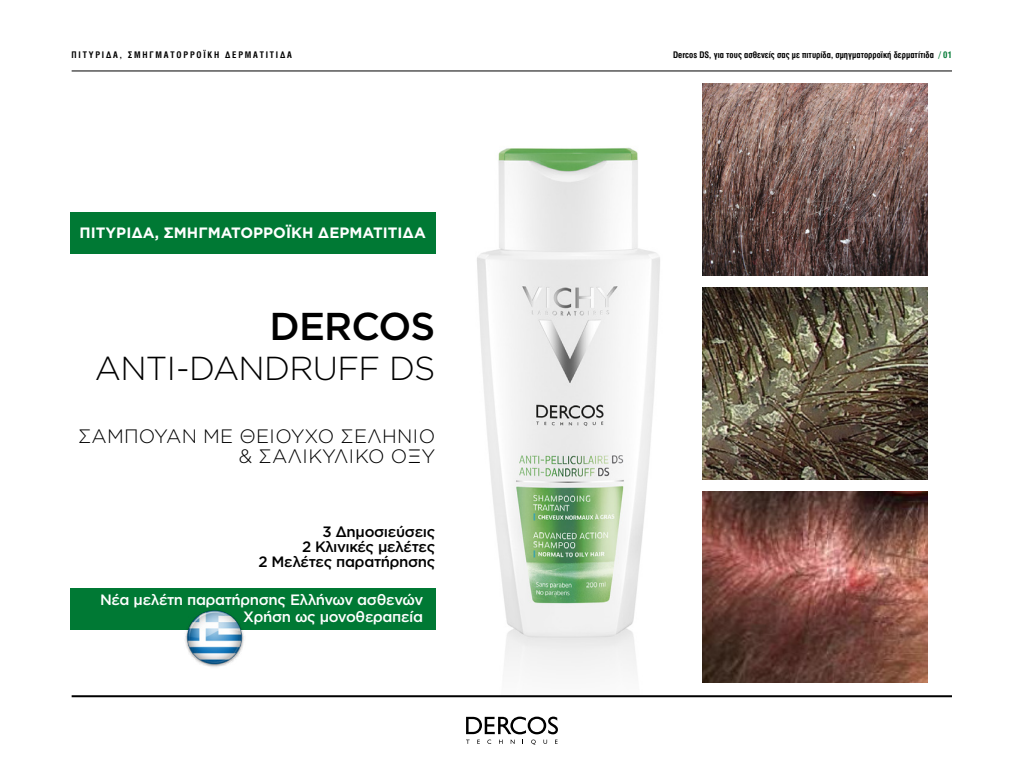
<style>
.page{position:relative;width:1024px;height:768px;background:#fff}
.page>*{position:absolute;margin:0;border:0;box-sizing:border-box;transform-origin:0 0}
.t1{font:500 38.8px "Gotham Greek";letter-spacing:-.025em;color:#000}
.t2{font:300 33.2px "Gotham Greek";letter-spacing:-.02em;color:#000}
.t3{font:300 19.4px/19.3px "Gotham Greek";letter-spacing:.01em;color:#000;text-align:right}
.t4{font:500 15px/17px "Gotham Greek";letter-spacing:-.02em;color:#fff;text-align:right}
.t5{font:500 15px/15px "Gotham Greek";letter-spacing:-.025em;color:#000;text-align:right}
.t6{font:700 15px "Gotham Greek";color:#fff}
.t7{font:9px "UB Helvetica Cond Bold";color:#000}
.t8{font:9px "UB Helvetica Cond Bold";letter-spacing:.2em;color:#000}
.s1{color:#007934}
</style>
<div class="page">
<img style="left:477px;top:83px;width:226px;height:600px">
<hr style="left:72px;top:695px;width:880px;height:2px;background:#000">
<hr style="left:72px;top:71px;width:880px;height:1px;background:#000">
<img style="left:703px;top:84px;width:224px;height:191px">
<img style="left:703px;top:287px;width:224px;height:192px">
<img style="left:703px;top:491px;width:224px;height:192px">
<svg style="left:466px;top:717px;width:92px;height:17px"></svg>
<svg style="left:511px;top:740px;width:4px;height:4px"></svg>
<svg style="left:531px;top:740px;width:5px;height:5px"></svg>
<svg style="left:543px;top:740px;width:4px;height:4px"></svg>
<div style="left:70px;top:212px;width:365px;height:42px;background:#007934"></div>
<div style="left:70px;top:588px;width:365px;height:42px;background:#007934"></div>
<img style="left:185px;top:610px;width:59px;height:57px">
<p class="t8" style="left:72px;top:49px;width:222px">ΠΙΤΥΡΙΔΑ, ΣΜΗΓΜΑΤΟΡΡΟΪΚΗ ΔΕΡΜΑΤΙΤΙΔΑ</p>
<p class="t7" style="left:673px;top:49px;width:280px">Dercos DS, για τους ασθενείς σας με πιτυρίδα, σμηγματορροϊκή δερματίτιδα <span class="s1">/ 01</span></p>
<h3 class="t6" style="left:80px;top:224px;width:348px">ΠΙΤΥΡΙΔΑ, ΣΜΗΓΜΑΤΟΡΡΟΪΚΗ ΔΕΡΜΑΤΙΤΙΔΑ</h3>
<h1 class="t1" style="left:270px;top:305px;width:167px">DERCOS</h1>
<h2 class="t2" style="left:95px;top:350px;width:342px">ANTI-DANDRUFF DS</h2>
<h3 class="t3" style="left:78px;top:427px;width:359px">ΣΑΜΠΟΥΑΝ ΜΕ ΘΕΙΟΥΧΟ ΣΕΛΗΝΙΟ &amp; ΣΑΛΙΚΥΛΙΚΟ ΟΞΥ</h3>
<h3 class="t5" style="left:258px;top:524px;width:178px">3 Δημοσιεύσεις<br>2 Κλινικές μελέτες<br>2 Μελέτες παρατήρησης</h3>
<h3 class="t4" style="left:100px;top:591px;width:325px">Νέα μελέτη παρατήρησης Ελλήνων ασθενών<br>Xρήση ως μονοθεραπεία</h3>
</div>
